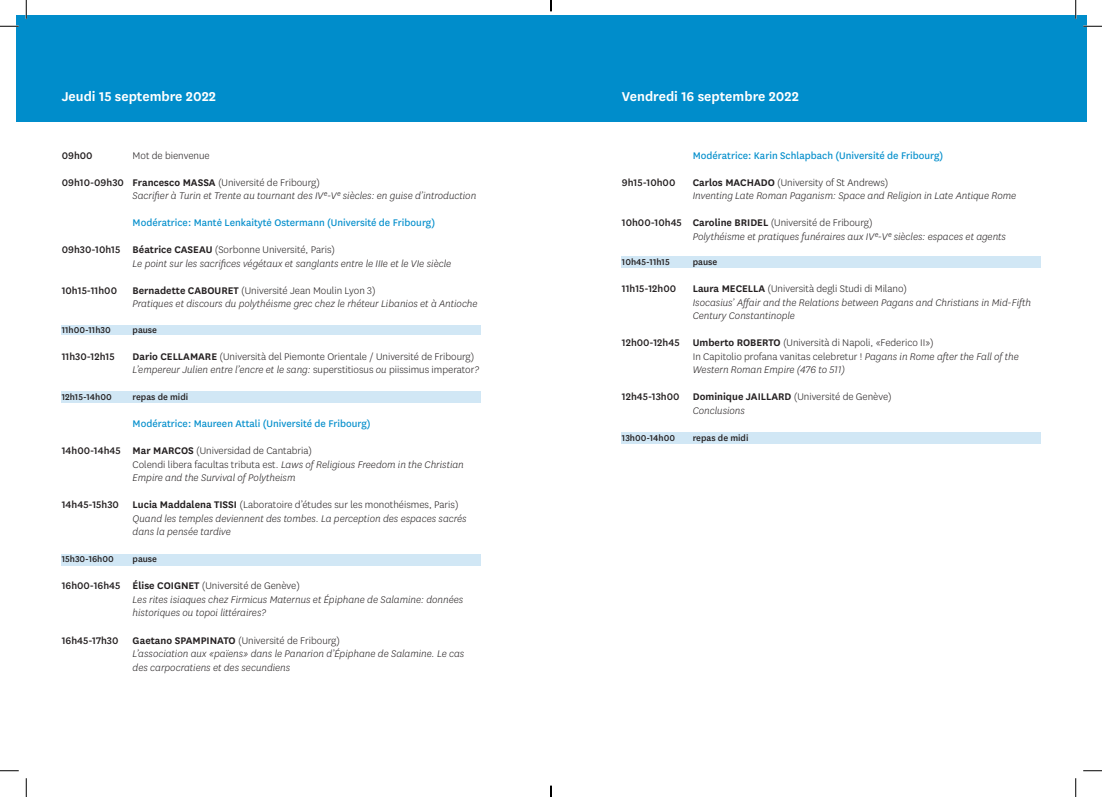
<style>
.page{position:relative;width:1102px;height:797px;background:#fff}
.page>*{position:absolute;margin:0;border:0;box-sizing:border-box;transform-origin:0 0}
.t1{font:600 15px "National Uni Fr";color:#fff}
.t2{font:italic 300 11.25px/13.5px "National Uni Fr";color:#231f20}
.t3{font:300 11.25px/13.5px "National Uni Fr";color:#231f20}
.t4{font:11.25px "National Uni Fr";color:#008dcb}
.t5{font:500 11.25px "National Uni Fr";color:#231f20}
.t6{font:500 10px "National Uni Fr";color:#231f20}
.s1{font-weight:500;font-style:normal}
.s2{font-weight:600;font-style:normal}
.s3{font-style:normal}
.s4{font-weight:600}
.s5{font-style:italic}
.s6{font-weight:500}
</style>
<div class="page">
<div style="left:16px;top:16px;width:1070px;height:106px;background:#008dcb"></div>
<div style="left:622px;top:257px;width:418px;height:11px;background:#d1e7f5"></div>
<div style="left:622px;top:432px;width:418px;height:11px;background:#d1e7f5"></div>
<div style="left:62px;top:325px;width:419px;height:10px;background:#d1e7f5"></div>
<div style="left:62px;top:392px;width:419px;height:11px;background:#d1e7f5"></div>
<div style="left:62px;top:554px;width:419px;height:11px;background:#d1e7f5"></div>
<svg style="left:0;top:25px;width:19px;height:2px"></svg>
<svg style="left:1083px;top:25px;width:18px;height:2px"></svg>
<svg style="left:0;top:770px;width:19px;height:1px"></svg>
<svg style="left:1083px;top:770px;width:18px;height:1px"></svg>
<svg style="left:25px;top:0;width:2px;height:19px"></svg>
<svg style="left:25px;top:778px;width:2px;height:19px"></svg>
<svg style="left:1074px;top:0;width:2px;height:19px"></svg>
<svg style="left:1075px;top:778px;width:1px;height:19px"></svg>
<svg style="left:550px;top:785px;width:1px;height:12px"></svg>
<h1 class="t1" style="left:62px;top:86px;width:156px">Jeudi 15 septembre 2022</h1>
<h1 class="t1" style="left:622px;top:86px;width:178px">Vendredi 16 septembre 2022</h1>
<p class="t5" style="left:62px;top:148px;width:32px">09h00</p>
<p class="t3" style="left:133px;top:148px;width:79px">Mot de bienvenue</p>
<p class="t2" style="left:133px;top:175px;width:345px;text-indent:-71px"><span class="s1">09h10-09h30</span> <span class="s2">Francesco MASSA</span> <span class="s3">(Université de Fribourg)<br></span>Sacrifier à Turin et Trente au tournant des IVe-Ve siècles: en guise d’introduction</p>
<p class="t4" style="left:133px;top:215px;width:304px">Modératrice: Mantė Lenkaitytė Ostermann (Université de Fribourg)</p>
<p class="t2" style="left:133px;top:243px;width:320px;text-indent:-71px"><span class="s1">09h30-10h15</span> <span class="s2">Béatrice CASEAU</span> <span class="s3">(Sorbonne Université, Paris)<br></span>Le point sur les sacrifices végétaux et sanglants entre le IIIe et le VIe siècle</p>
<p class="t5" style="left:62px;top:283px;width:57px">10h15-11h00</p>
<p class="t2" style="left:133px;top:283px;width:346px"><span class="s2">Bernadette CABOURET</span> <span class="s3">(Université Jean Moulin Lyon 3)<br></span>Pratiques et discours du polythéisme grec chez le rhéteur Libanios et à Antioche</p>
<p class="t6" style="left:62px;top:323px;width:51px">11h00-11h30</p>
<p class="t6" style="left:133px;top:323px;width:26px">pause</p>
<p class="t5" style="left:62px;top:349px;width:54px">11h30-12h15</p>
<p class="t3" style="left:133px;top:349px;width:348px"><span class="s4">Dario CELLAMARE</span> (Università del Piemonte Orientale / Université de Fribourg)<br><span class="s5">L’empereur Julien entre l’encre et le sang:</span> superstitiosus <span class="s5">ou</span> piissimus imperator<span class="s5">?</span></p>
<p class="t6" style="left:62px;top:390px;width:52px">12h15-14h00</p>
<p class="t6" style="left:133px;top:390px;width:57px">repas de midi</p>
<p class="t4" style="left:133px;top:416px;width:240px">Modératrice: Maureen Attali (Université de Fribourg)</p>
<p class="t2" style="left:133px;top:444px;width:333px;text-indent:-71px"><span class="s1">14h00-14h45</span> <span class="s2">Mar MARCOS</span> <span class="s3">(Universidad de Cantabria)<br>Colendi libera facultas tributa est.</span> Laws of Religious Freedom in the Christian<br>Empire and the Survival of Polytheism</p>
<p class="t2" style="left:133px;top:498px;width:335px;text-indent:-71px"><span class="s1">14h45-15h30</span> <span class="s2">Lucia Maddalena TISSI</span> <span class="s3">(Laboratoire d’études sur les monothéismes, Paris)<br></span>Quand les temples deviennent des tombes. La perception des espaces sacrés dans la pensée tardive</p>
<p class="t6" style="left:62px;top:552px;width:54px">15h30-16h00</p>
<p class="t6" style="left:133px;top:552px;width:26px">pause</p>
<p class="t2" style="left:133px;top:579px;width:332px;text-indent:-71px"><span class="s1">16h00-16h45</span> <span class="s2">Élise COIGNET</span> <span class="s3">(Université de Genève)<br></span>Les rites isiaques chez Firmicus Maternus et Épiphane de Salamine: données historiques ou topoi littéraires?</p>
<p class="t5" style="left:62px;top:632px;width:58px">16h45-17h30</p>
<p class="t2" style="left:133px;top:633px;width:333px"><span class="s2">Gaetano SPAMPINATO</span> <span class="s3">(Université de Fribourg)<br></span>L’association aux «païens» dans le Panarion d’Épiphane de Salamine. Le cas des carpocratiens et des secundiens</p>
<p class="t4" style="left:692px;top:148px;width:252px">Modératrice: Karin Schlapbach (Université de Fribourg)</p>
<p class="t5" style="left:622px;top:175px;width:55px">9h15-10h00</p>
<p class="t2" style="left:692px;top:175px;width:325px"><span class="s2">Carlos MACHADO</span> <span class="s3">(University of St Andrews)<br></span>Inventing Late Roman Paganism: Space and Religion in Late Antique Rome</p>
<p class="t2" style="left:692px;top:216px;width:315px;text-indent:-71px"><span class="s1">10h00-10h45</span> <span class="s2">Caroline BRIDEL</span> <span class="s3">(Université de Fribourg)<br></span>Polythéisme et pratiques funéraires aux IVe-Ve siècles: espaces et agents</p>
<p class="t6" style="left:622px;top:255px;width:49px">10h45-11h15</p>
<p class="t6" style="left:692px;top:255px;width:26px">pause</p>
<p class="t5" style="left:622px;top:281px;width:56px">11h15-12h00</p>
<p class="t2" style="left:692px;top:282px;width:340px"><span class="s2">Laura MECELLA</span> <span class="s3">(Università degli Studi di Milano)<br></span>Isocasius’ Affair and the Relations between Pagans and Christians in Mid-Fifth<br>Century Constantinople</p>
<p class="t3" style="left:692px;top:336px;width:327px;text-indent:-71px"><span class="s6">12h00-12h45</span> <span class="s4">Umberto ROBERTO</span> (Università di Napoli, «Federico II»)<br>In Capitolio profana vanitas celebretur ! <span class="s5">Pagans in Rome after the Fall of the<br>Western Roman Empire (476 to 511)</span></p>
<p class="t3" style="left:692px;top:390px;width:200px;text-indent:-71px"><span class="s6">12h45-13h00</span> <span class="s4">Dominique JAILLARD</span> (Université de Genève)<br><span class="s5">Conclusions</span></p>
<p class="t6" style="left:622px;top:431px;width:55px">13h00-14h00</p>
<p class="t6" style="left:692px;top:431px;width:57px">repas de midi</p>
</div>
